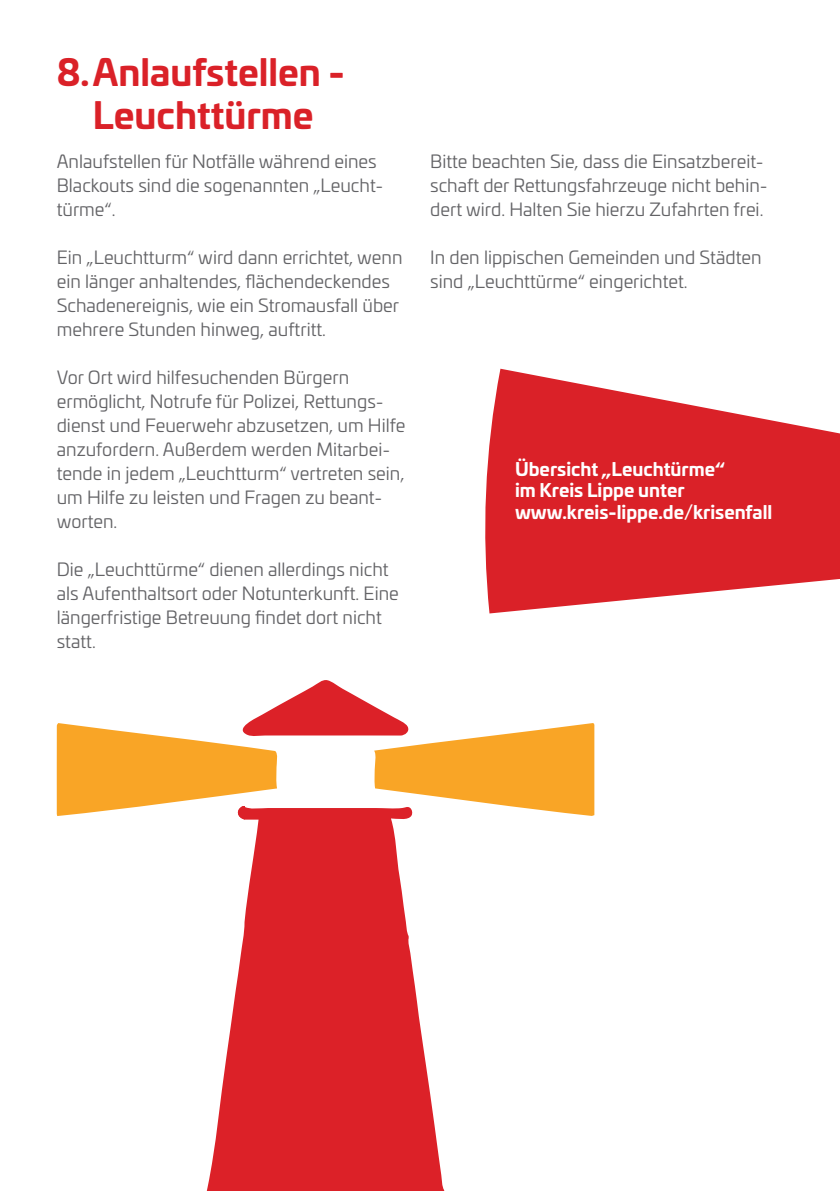
<style>
.page{position:relative;width:840px;height:1191px;background:#fff}
.page>*{position:absolute;margin:0;border:0;box-sizing:border-box;transform-origin:0 0}
.t1{font:700 36px/43.2px "Univia Pro";color:#da2128;text-align:center}
.t2{font:18px/24px "Univia Pro";color:#636366}
.t3{font:700 18px/21.6px "Univia Pro";color:#fff}
</style>
<div class="page">
<svg style="left:206px;top:819px;width:238px;height:372px;fill:#dc2128"></svg>
<svg style="left:57px;top:680px;width:537px;height:139px"></svg>
<svg style="left:485px;top:369px;width:354px;height:244px;fill:#da2128"></svg>
<h1 class="t1" style="left:57px;top:48px;width:289px">8.Anlaufstellen -<br>Leuchttürme</h1>
<p class="t2" style="left:57px;top:149px;width:328px">Anlaufstellen für Notfälle während eines<br>Blackouts sind die sogenannten „Leucht&shy;türme“.</p>
<p class="t2" style="left:57px;top:245px;width:347px">Ein „Leuchtturm“ wird dann errichtet, wenn ein länger anhaltendes, flächendeckendes Schadenereignis, wie ein Stromausfall über mehrere Stunden hinweg, auftritt.</p>
<p class="t2" style="left:57px;top:365px;width:350px">Vor Ort wird hilfesuchenden Bürgern ermöglicht, Notrufe für Polizei, Rettungs&shy;dienst und Feuerwehr abzusetzen, um Hilfe anzufordern. Außerdem werden Mitarbei&shy;tende in jedem „Leuchtturm“ vertreten sein, um Hilfe zu leisten und Fragen zu beant&shy;worten.</p>
<p class="t2" style="left:57px;top:557px;width:343px">Die „Leuchttürme“ dienen allerdings nicht als Aufenthaltsort oder Notunterkunft. Eine längerfristige Betreuung findet dort nicht statt.</p>
<p class="t2" style="left:430px;top:149px;width:339px">Bitte beachten Sie, dass die Einsatzbereit&shy;schaft der Rettungsfahrzeuge nicht behin&shy;dert wird. Halten Sie hierzu Zufahrten frei.</p>
<p class="t2" style="left:430px;top:244px;width:332px">In den lippischen Gemeinden und Städten sind „Leuchttürme“ eingerichtet.</p>
<p class="t3" style="left:514px;top:457px;width:259px">Übersicht „Leuchtürme“<br>im Kreis Lippe unter www.kreis-lippe.de/krisenfall</p>
</div>
